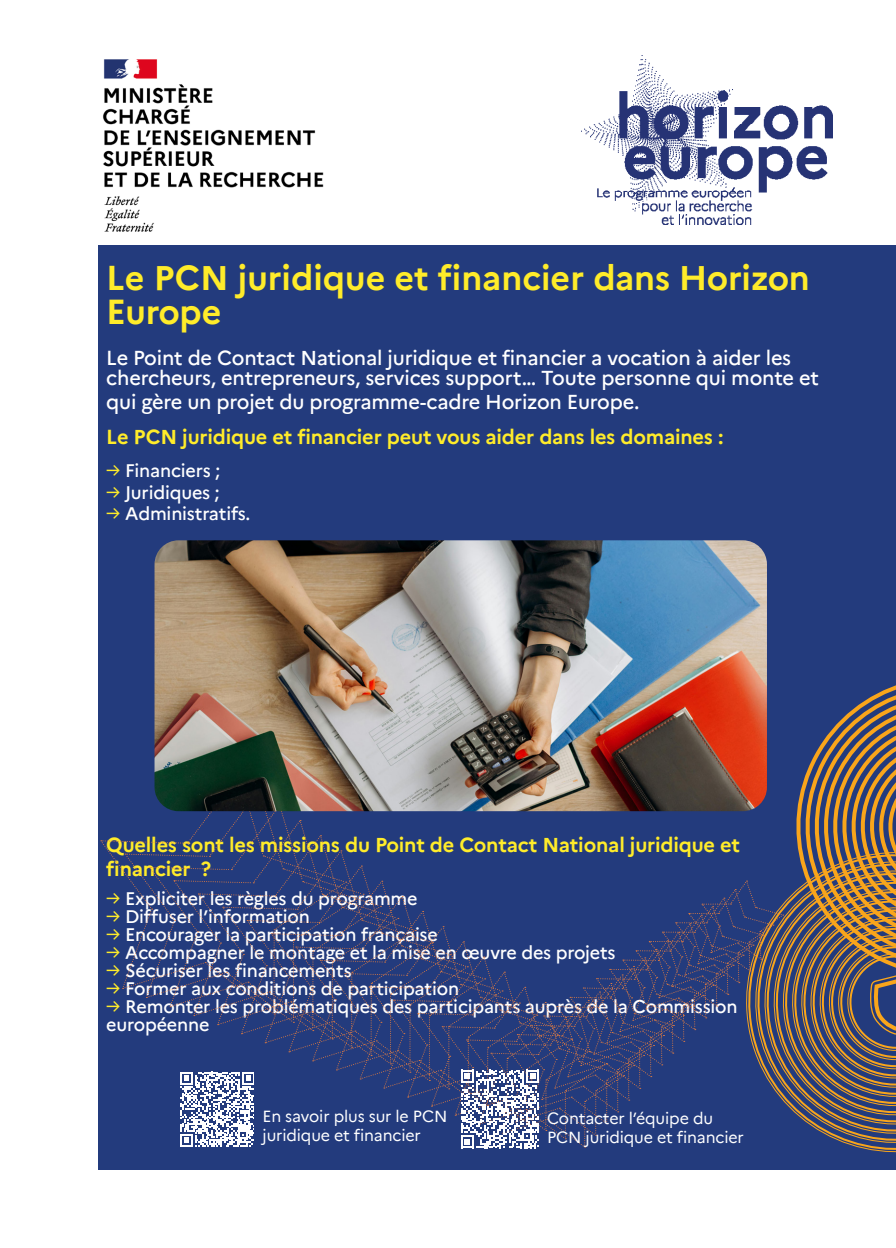
<style>
.page{position:relative;width:896px;height:1248px;background:#fff}
.page>*{position:absolute;margin:0;border:0;box-sizing:border-box;transform-origin:0 0}
.Titre1_-_jaune{font:700 34px/34px "Marianne";color:#ffec2a}
.Titre1_-_jaune-2{font:500 20px/20px "Marianne";letter-spacing:-.01em;color:#fff}
.Titre1_-_jaune-3{font:700 20px/24px "Marianne";letter-spacing:-.01em;color:#ffec2a}
.Titre1_-_jaune-4{font:500 18px/18px "Marianne";letter-spacing:-.01em;color:#fff}
.courant_blanc{font:16px/19.2px "Marianne";letter-spacing:-.01em;color:#fff}
.s1{font-weight:400;color:#ffec2a}
</style>
<div class="page">
<div style="left:99px;top:245px;width:797px;height:924px;background:#233b7d"></div>
<img style="left:103px;top:59px;width:221px;height:173px">
<img style="left:581px;top:59px;width:251px;height:165px">
<svg style="left:100px;top:685px;width:796px;height:463px"></svg>
<img style="left:154px;top:540px;width:613px;height:271px">
<p class="Titre1_-_jaune" style="left:106px;top:258px;width:705px">Le PCN juridique et financier dans Horizon<br>Europe</p>
<p class="Titre1_-_jaune-2" style="left:106px;top:346px;width:714px">Le Point de Contact National juridique et financier a vocation à aider les chercheurs, entrepreneurs, services support… Toute personne qui monte et</p>
<p class="Titre1_-_jaune-2" style="left:106px;top:390px;width:535px">qui gère un projet du programme-cadre Horizon Europe.</p>
<p class="Titre1_-_jaune-3" style="left:106px;top:423px;width:618px">Le PCN juridique et financier peut vous aider dans les domaines :</p>
<p class="Titre1_-_jaune-4" style="left:106px;top:460px;width:116px"><span class="s1">→</span> Financiers ;</p>
<p class="Titre1_-_jaune-4" style="left:106px;top:481px;width:115px"><span class="s1">→</span> Juridiques ;</p>
<p class="Titre1_-_jaune-4" style="left:106px;top:503px;width:145px"><span class="s1">→</span> Administratifs.</p>
<p class="Titre1_-_jaune-3" style="left:106px;top:830px;width:635px">Quelles sont les missions du Point de Contact National juridique et financier ?</p>
<p class="Titre1_-_jaune-4" style="left:106px;top:888px;width:313px"><span class="s1">→</span> Expliciter les règles du programme</p>
<p class="Titre1_-_jaune-4" style="left:106px;top:906px;width:205px"><span class="s1">→</span> Diffuser l’information</p>
<p class="Titre1_-_jaune-4" style="left:106px;top:924px;width:333px"><span class="s1">→</span> Encourager la participation française</p>
<p class="Titre1_-_jaune-4" style="left:106px;top:942px;width:511px"><span class="s1">→</span> Accompagner le montage et la mise en œuvre des projets</p>
<p class="Titre1_-_jaune-4" style="left:106px;top:960px;width:247px"><span class="s1">→</span> Sécuriser les financements</p>
<p class="Titre1_-_jaune-4" style="left:106px;top:978px;width:354px"><span class="s1">→</span> Former aux conditions de participation</p>
<p class="Titre1_-_jaune-4" style="left:106px;top:996px;width:633px"><span class="s1">→</span> Remonter les problématiques des participants auprès de la Commission européenne</p>
<p class="courant_blanc" style="left:263px;top:1105px;width:186px">En savoir plus sur le PCN juridique et financier</p>
<p class="courant_blanc" style="left:547px;top:1106px;width:167px">Contacter l’équipe du</p>
<p class="courant_blanc" style="left:547px;top:1125px;width:198px">PCN juridique et financier</p>
</div>
